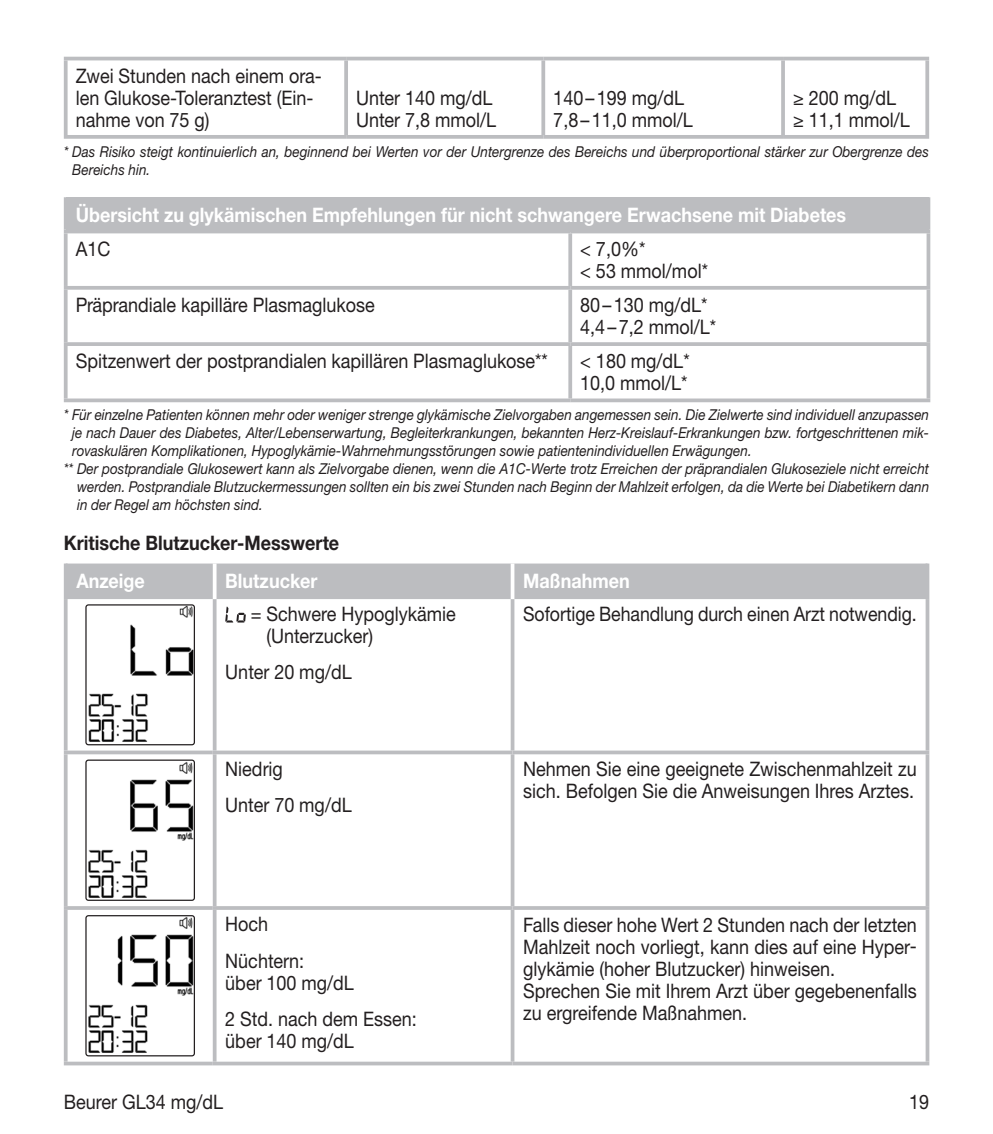
<style>
.page{position:relative;width:993px;height:1134px;background:#fff}
.page>*{position:absolute;margin:0;border:0;box-sizing:border-box;transform-origin:0 0}
.t1{font:20px/22px "Helvetica Neue LTW1 G";color:#231f20;scale:.9 1}
.t2{font:700 20px "Helvetica Neue LTW1 G";color:#fff;scale:.9 1}
.t3{font:20px "Helvetica Neue LTW1 G";color:#231f20;scale:.89 1}
.t4{font:700 20px "Helvetica Neue LTW1 G";color:#231f20;scale:.9 1}
.t5{font:italic 15px/18px "Helvetica Neue LTW1 G";color:#231f20;scale:.9 1}
</style>
<div class="page">
<hr style="left:64px;top:57px;width:282px;height:3px;background:#bcbdc0">
<svg style="left:64px;top:60px;width:4px;height:75px"></svg>
<hr style="left:346px;top:57px;width:197px;height:3px;background:#bcbdc0">
<svg style="left:344px;top:60px;width:4px;height:75px"></svg>
<hr style="left:543px;top:57px;width:239px;height:3px;background:#bcbdc0">
<svg style="left:541px;top:60px;width:4px;height:75px"></svg>
<hr style="left:782px;top:57px;width:146px;height:3px;background:#bcbdc0">
<svg style="left:780px;top:60px;width:4px;height:75px"></svg>
<hr style="left:925px;top:60px;width:3px;height:75px;background:#bcbdc0">
<svg style="left:64px;top:135px;width:282px;height:4px"></svg>
<svg style="left:346px;top:135px;width:197px;height:4px"></svg>
<svg style="left:543px;top:135px;width:239px;height:4px"></svg>
<svg style="left:782px;top:135px;width:146px;height:4px"></svg>
<div style="left:66px;top:197px;width:862px;height:35px;background:#bcbdc0"></div>
<hr style="left:64px;top:197px;width:4px;height:33px;background:#bcbdc0">
<hr style="left:64px;top:230px;width:506px;height:3px;background:#bcbdc0">
<svg style="left:64px;top:233px;width:4px;height:53px"></svg>
<hr style="left:570px;top:230px;width:360px;height:3px;background:#bcbdc0">
<svg style="left:568px;top:233px;width:4px;height:53px"></svg>
<svg style="left:926px;top:233px;width:4px;height:53px"></svg>
<svg style="left:64px;top:286px;width:506px;height:4px;background:#c0c1c4"></svg>
<svg style="left:64px;top:290px;width:4px;height:52px"></svg>
<svg style="left:570px;top:286px;width:360px;height:4px"></svg>
<svg style="left:568px;top:290px;width:4px;height:52px"></svg>
<svg style="left:926px;top:290px;width:4px;height:52px"></svg>
<svg style="left:64px;top:342px;width:506px;height:4px;background:#bfc0c3"></svg>
<svg style="left:64px;top:346px;width:4px;height:52px"></svg>
<svg style="left:570px;top:342px;width:360px;height:4px"></svg>
<svg style="left:568px;top:346px;width:4px;height:52px"></svg>
<svg style="left:926px;top:346px;width:4px;height:52px"></svg>
<svg style="left:64px;top:398px;width:506px;height:4px;background:#c4c5c7"></svg>
<svg style="left:570px;top:398px;width:360px;height:4px"></svg>
<hr style="left:926px;top:197px;width:4px;height:33px;background:#bcbdc0">
<div style="left:68px;top:563px;width:857px;height:36px;background:#bcbdc0"></div>
<hr style="left:213px;top:599px;width:3px;height:151px;background:#bcbdc0">
<svg style="left:213px;top:750px;width:299px;height:4px"></svg>
<hr style="left:213px;top:754px;width:3px;height:152px;background:#bcbdc0">
<hr style="left:213px;top:906px;width:299px;height:4px;background:#bcbdc0">
<hr style="left:213px;top:910px;width:3px;height:152px;background:#bcbdc0">
<hr style="left:213px;top:1062px;width:299px;height:3px;background:#bcbdc0">
<svg style="left:510px;top:599px;width:4px;height:151px"></svg>
<svg style="left:925px;top:599px;width:4px;height:151px"></svg>
<svg style="left:512px;top:750px;width:417px;height:4px;background:#c5c6c8"></svg>
<svg style="left:510px;top:754px;width:4px;height:152px"></svg>
<svg style="left:925px;top:754px;width:4px;height:152px"></svg>
<hr style="left:512px;top:906px;width:417px;height:4px;background:#bcbdc0">
<svg style="left:925px;top:910px;width:4px;height:152px"></svg>
<svg style="left:510px;top:910px;width:4px;height:152px"></svg>
<hr style="left:512px;top:1062px;width:417px;height:3px;background:#bcbdc0">
<hr style="left:64px;top:563px;width:4px;height:36px;background:#bcbdc0">
<hr style="left:213px;top:563px;width:3px;height:36px;background:#fff">
<svg style="left:510px;top:563px;width:4px;height:36px"></svg>
<hr style="left:925px;top:563px;width:4px;height:36px;background:#bcbdc0">
<svg style="left:64px;top:599px;width:4px;height:151px"></svg>
<svg style="left:64px;top:754px;width:4px;height:152px"></svg>
<svg style="left:64px;top:750px;width:149px;height:4px"></svg>
<svg style="left:64px;top:910px;width:4px;height:152px"></svg>
<hr style="left:64px;top:906px;width:149px;height:4px;background:#c3c3c6">
<hr style="left:64px;top:1062px;width:149px;height:3px;background:#bcbdc0">
<img style="left:88px;top:606px;width:105px;height:136px">
<div style="left:85px;top:604px;width:110px;height:141px;border:1px solid #231f20;border-radius:2px"></div>
<svg style="left:225px;top:606px;width:21px;height:16px"></svg>
<img style="left:87px;top:761px;width:106px;height:137px">
<div style="left:85px;top:759px;width:110px;height:142px;border:1px solid #231f20;border-radius:2px"></div>
<img style="left:88px;top:917px;width:105px;height:136px">
<div style="left:85px;top:915px;width:110px;height:141px;border:1px solid #231f20;border-radius:2px"></div>
<h1 class="t1" style="left:76px;top:65px;width:275px">Zwei Stunden nach einem ora&shy;len Glukose-Toleranztest (Ein&shy;nahme von 75 g)</h1>
<h1 class="t1" style="left:356px;top:87px;width:157px">Unter 140 mg/dL<br>Unter 7,8 mmol/L</h1>
<h1 class="t1" style="left:553px;top:87px;width:156px">140–199 mg/dL<br>7,8–11,0 mmol/L</h1>
<h1 class="t1" style="left:792px;top:87px;width:131px">≥ 200 mg/dL ≥ 11,1 mmol/L</h1>
<p class="t5" style="left:72px;top:142px;width:953px;text-indent:-8px">* Das Risiko steigt kontinuierlich an, beginnend bei Werten vor der Untergrenze des Bereichs und überproportional stärker zur Obergrenze des<br>Bereichs hin.</p>
<h1 class="t2" style="left:76px;top:202px;width:857px">Übersicht zu glykämischen Empfehlungen für nicht schwangere Erwachsene mit Diabetes</h1>
<h1 class="t1" style="left:76px;top:238px;width:40px">A1C</h1>
<h1 class="t1" style="left:580px;top:238px;width:143px">&lt; 7,0%*<br>&lt; 53 mmol/mol*</h1>
<h1 class="t1" style="left:76px;top:294px;width:333px">Präprandiale kapilläre Plasmaglukose</h1>
<h1 class="t1" style="left:580px;top:294px;width:152px">80–130 mg/dL*<br>4,4–7,2 mmol/L*</h1>
<h1 class="t1" style="left:76px;top:350px;width:526px">Spitzenwert der postprandialen kapillären Plasmaglukose**</h1>
<h1 class="t1" style="left:580px;top:350px;width:123px">&lt; 180 mg/dL*<br>10,0 mmol/L*</h1>
<p class="t5" style="left:64px;top:406px;width:962px">* Für einzelne Patienten können mehr oder weniger strenge glykämische Zielvorgaben angemessen sein. Die Zielwerte sind individuell anzupassen</p>
<p class="t5" style="left:72px;top:424px;width:953px">je nach Dauer des Diabetes, Alter/Lebenserwartung, Begleiterkrankungen, bekannten Herz-Kreislauf-Erkrankungen bzw. fortgeschrittenen mik-</p>
<p class="t5" style="left:72px;top:442px;width:756px">rovaskulären Komplikationen, Hypoglykämie-Wahrnehmungsstörungen sowie patientenindividuellen Erwägungen.</p>
<p class="t5" style="left:64px;top:460px;width:962px">** Der postprandiale Glukosewert kann als Zielvorgabe dienen, wenn die A1C-Werte trotz Erreichen der präprandialen Glukoseziele nicht erreicht</p>
<p class="t5" style="left:77px;top:478px;width:948px">werden. Postprandiale Blutzuckermessungen sollten ein bis zwei Stunden nach Beginn der Mahlzeit erfolgen, da die Werte bei Diabetikern dann</p>
<p class="t5" style="left:77px;top:496px;width:208px">in der Regel am höchsten sind.</p>
<h1 class="t4" style="left:64px;top:530px;width:307px">Kritische Blutzucker-Messwerte</h1>
<h1 class="t2" style="left:76px;top:569px;width:77px">Anzeige</h1>
<h1 class="t2" style="left:225px;top:569px;width:104px">Blutzucker</h1>
<h1 class="t2" style="left:523px;top:569px;width:120px">Maßnahmen</h1>
<h1 class="t1" style="left:266px;top:602px;width:212px;text-indent:-16px">= Schwere Hypoglykämie (Unterzucker)</h1>
<h1 class="t1" style="left:225px;top:661px;width:142px">Unter 20 mg/dL</h1>
<h1 class="t3" style="left:523px;top:601px;width:443px">Sofortige Behandlung durch einen Arzt notwendig.</h1>
<h1 class="t1" style="left:225px;top:750px;width:142px;line-height:36.2px">Niedrig<br>Unter 70 mg/dL</h1>
<h1 class="t1" style="left:523px;top:758px;width:439px">Nehmen Sie eine geeignete Zwischenmahlzeit zu sich. Befolgen Sie die Anweisungen Ihres Arztes.</h1>
<h1 class="t1" style="left:225px;top:906px;width:89px;line-height:36.2px">Hoch<br>Nüchtern:</h1>
<h1 class="t1" style="left:225px;top:964px;width:214px;line-height:36.2px">über 100 mg/dL<br>2 Std. nach dem Essen:</h1>
<h1 class="t1" style="left:225px;top:1029px;width:144px">über 140 mg/dL</h1>
<h1 class="t1" style="left:523px;top:913px;width:439px">Falls dieser hohe Wert 2 Stunden nach der letzten Mahlzeit noch vorliegt, kann dies auf eine Hyper&shy;glykämie (hoher Blutzucker) hinweisen.<br>Sprechen Sie mit Ihrem Arzt über gegebenenfalls zu ergreifende Maßnahmen.</h1>
<h1 class="t1" style="left:64px;top:1091px;width:178px">Beurer GL34 mg/dL</h1>
<h1 class="t1" style="left:908px;top:1091px;width:24px">19</h1>
</div>
